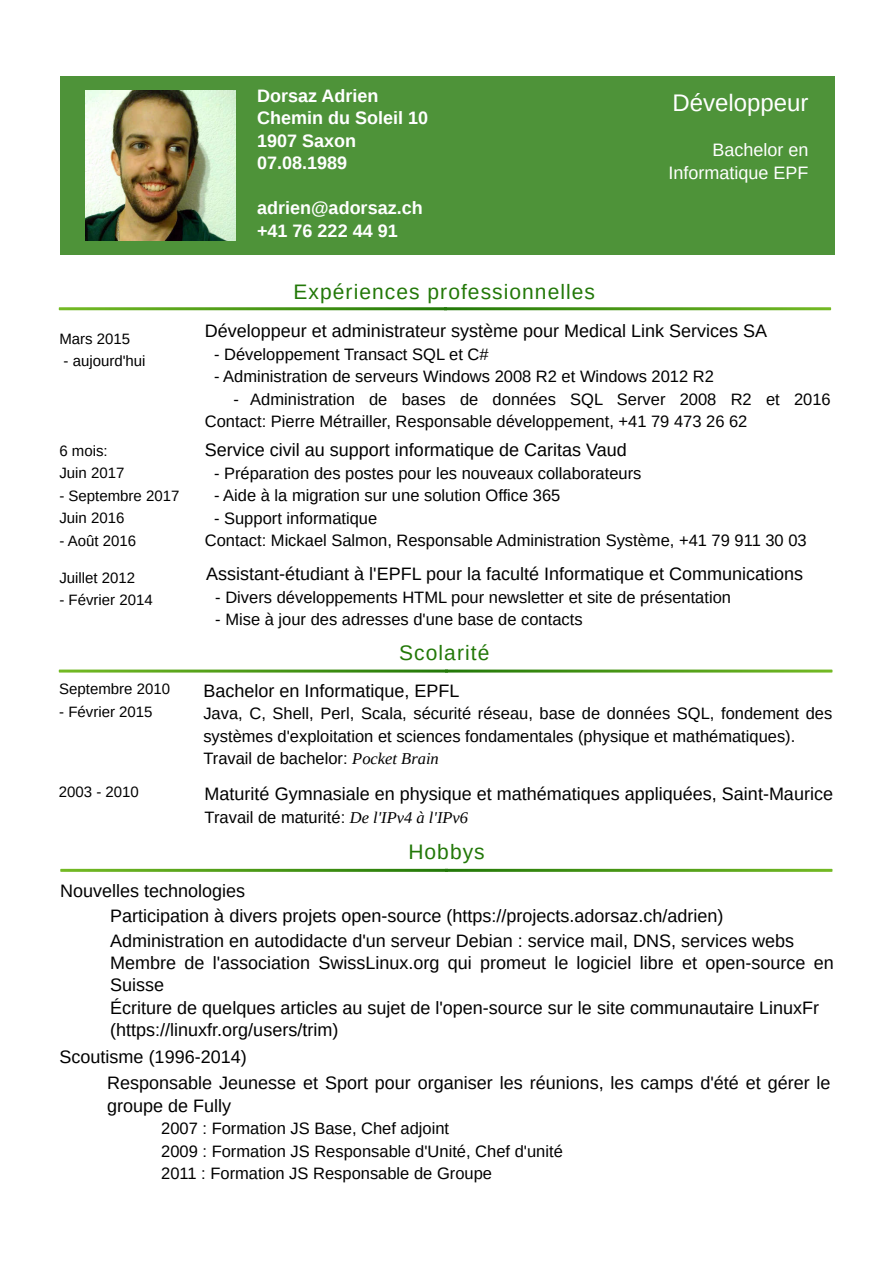
<style>
.page{position:relative;width:893px;height:1263px;background:#fff}
.page>*{position:absolute;margin:0;border:0;box-sizing:border-box;transform-origin:0 0}
.t1{font:24px "Liberation Sans";color:#fff}
.t2{font:21px "Liberation Sans";letter-spacing:.05em;color:#227808}
.t3{font:18px/22.5px "Liberation Sans";color:#000}
.t4{font:700 18px/22.5px "Liberation Sans";color:#fff}
.t5{font:18px/22.5px "Liberation Sans";color:#fff;text-align:right}
.t6{font:16.5px/22.5px "Liberation Sans";color:#000}
.t7{font:15px/22.5px "Liberation Sans";color:#000}
.s1{font-family:"Liberation Serif";font-style:italic}
</style>
<div class="page">
<div style="left:61px;top:77px;width:774px;height:178px;background:#4e9339"></div>
<svg style="left:59px;top:307px;width:772px;height:3px;background:#5aa12a"></svg>
<img style="left:85px;top:91px;width:150px;height:150px">
<svg style="left:59px;top:669px;width:773px;height:3px;background:#6cac41"></svg>
<svg style="left:60px;top:869px;width:772px;height:3px;background:#549e21"></svg>
<p class="t7" style="left:59px;top:327px;width:72px">Mars 2015</p>
<p class="t7" style="left:64px;top:350px;width:84px">- aujourd'hui</p>
<p class="t7" style="left:59px;top:439px;width:67px">6 mois:<br>Juin 2017</p>
<p class="t7" style="left:59px;top:484px;width:122px">- Septembre 2017<br>Juin 2016</p>
<p class="t7" style="left:59px;top:529px;width:78px">- Août 2016</p>
<p class="t7" style="left:59px;top:566px;width:77px">Juillet 2012</p>
<p class="t7" style="left:59px;top:589px;width:95px">- Février 2014</p>
<p class="t7" style="left:59px;top:678px;width:112px">Septembre 2010</p>
<p class="t7" style="left:59px;top:700px;width:95px">- Février 2015</p>
<p class="t4" style="left:257px;top:84px;width:173px">Dorsaz Adrien<br>Chemin du Soleil 10<br>1907 Saxon<br>07.08.1989</p>
<p class="t4" style="left:257px;top:197px;width:167px">adrien@adorsaz.ch +41 76 222 44 91</p>
<p class="t2" style="left:294px;top:280px;width:303px">Expériences professionnelles</p>
<h1 class="t1" style="left:672px;top:90px;width:138px">Développeur</h1>
<p class="t5" style="left:668px;top:139px;width:142px">Bachelor en<br>Informatique EPF</p>
<p class="t3" style="left:205px;top:320px;width:564px">Développeur et administrateur système pour Medical Link Services SA</p>
<p class="t6" style="left:214px;top:343px;width:276px">- Développement Transact SQL et C#</p>
<p class="t6" style="left:214px;top:365px;width:501px">- Administration de serveurs Windows 2008 R2 et Windows 2012 R2</p>
<p class="t6" style="left:205px;top:388px;width:627px;text-indent:29px">- Administration de bases de données SQL Server 2008 R2 et 2016<br>Contact: Pierre Métrailler, Responsable développement, +41 79 473 26 62</p>
<p class="t3" style="left:205px;top:439px;width:423px">Service civil au support informatique de Caritas Vaud</p>
<p class="t6" style="left:214px;top:462px;width:429px">- Préparation des postes pour les nouveaux collaborateurs</p>
<p class="t6" style="left:214px;top:484px;width:348px">- Aide à la migration sur une solution Office 365</p>
<p class="t6" style="left:205px;top:507px;width:603px;text-indent:9px">- Support informatique<br>Contact: Mickael Salmon, Responsable Administration Système, +41 79 911 30 03</p>
<p class="t3" style="left:206px;top:563px;width:599px">Assistant-étudiant à l'EPFL pour la faculté Informatique et Communications</p>
<p class="t6" style="left:215px;top:586px;width:517px">- Divers développements HTML pour newsletter et site de présentation</p>
<p class="t6" style="left:215px;top:608px;width:369px">- Mise à jour des adresses d'une base de contacts</p>
<p class="t2" style="left:399px;top:641px;width:92px">Scolarité</p>
<p class="t3" style="left:203px;top:679px;width:258px">Bachelor en Informatique, EPFL</p>
<p class="t6" style="left:203px;top:702px;width:630px">Java, C, Shell, Perl, Scala, sécurité réseau, base de données SQL, fondement des systèmes d'exploitation et sciences fondamentales (physique et mathématiques).<br>Travail de bachelor: <span class="s1">Pocket Brain</span></p>
<p class="t7" style="left:59px;top:780px;width:82px">2003 - 2010</p>
<p class="t3" style="left:205px;top:783px;width:630px">Maturité Gymnasiale en physique et mathématiques appliquées, Saint-Maurice</p>
<p class="t6" style="left:205px;top:806px;width:265px">Travail de maturité: <span class="s1">De l'IPv4 à l'IPv6</span></p>
<p class="t3" style="left:60px;top:879px;width:187px">Nouvelles technologies</p>
<p class="t2" style="left:408px;top:840px;width:78px">Hobbys</p>
<p class="t3" style="left:110px;top:905px;width:615px">Participation à divers projets open-source (https://projects.adorsaz.ch/adrien)</p>
<p class="t3" style="left:110px;top:929px;width:685px">Administration en autodidacte d'un serveur Debian : service mail, DNS, services webs</p>
<p class="t3" style="left:110px;top:951px;width:725px">Membre de l'association SwissLinux.org qui promeut le logiciel libre et open-source en<br>Suisse</p>
<p class="t3" style="left:110px;top:996px;width:710px">Écriture de quelques articles au sujet de l'open-source sur le site communautaire LinuxFr (https://linuxfr.org/users/trim)</p>
<p class="t3" style="left:60px;top:1045px;width:189px">Scoutisme (1996-2014)</p>
<p class="t3" style="left:107px;top:1072px;width:725px">Responsable Jeunesse et Sport pour organiser les réunions, les camps d'été et gérer le groupe de Fully</p>
<p class="t6" style="left:161px;top:1117px;width:403px">2007 : Formation JS Base, Chef adjoint<br>2009 : Formation JS Responsable d'Unité, Chef d'unité<br>2011 : Formation JS Responsable de Groupe</p>
</div>
